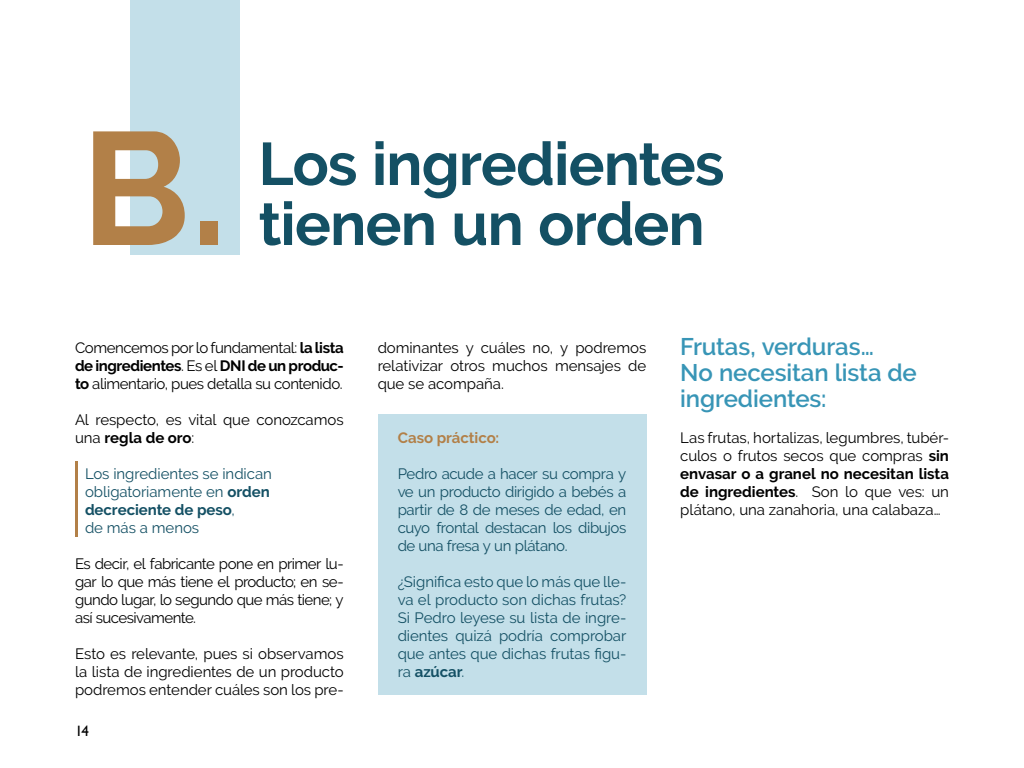
<style>
.page{position:relative;width:1024px;height:768px;background:#fff}
.page>*{position:absolute;margin:0;border:0;box-sizing:border-box;transform-origin:0 0}
.t1{font:700 160px "Raleway";color:#b28048}
.t2{font:700 60px/60px "Raleway";letter-spacing:-.015em;color:#145064}
.t3{font:600 24px/26px "Raleway";letter-spacing:-.005em;color:#3895b6}
.t4{font:15px/18px "Raleway";letter-spacing:-.01em;color:#000;text-align:justify}
.t5{font:15px/18px "Raleway";letter-spacing:-.005em;color:#145064;text-align:justify}
.t6{font:700 15px "Raleway";letter-spacing:-.005em;color:#b28048}
.t7{font:15px "Gill Sans";color:#000}
.s1{font-weight:700}
</style>
<div class="page">
<div style="left:130px;top:0;width:110px;height:255px;background:#c3dfe9"></div>
<div style="left:378px;top:414px;width:268px;height:281px;background:#c3dfe9"></div>
<hr style="left:75px;top:461px;width:3px;height:76px;background:#b28048">
<h1 class="t1" style="left:81px;top:97px;width:147px">B.</h1>
<h2 class="t2" style="left:258px;top:134px;width:468px">Los ingredientes tienen un orden</h2>
<p class="t4" style="left:75px;top:339px;width:270px">Comencemos por lo fundamental: <span class="s1">la lista de ingredientes</span>. Es el <span class="s1">DNI de un produc&shy;to</span> alimentario, pues detalla su contenido.</p>
<p class="t4" style="left:75px;top:411px;width:270px">Al respecto, es vital que conozcamos una <span class="s1">regla de oro</span>:</p>
<p class="t5" style="left:85px;top:465px;width:189px;text-align:left">Los ingredientes se indican obligatoriamente en <span class="s1">orden decreciente de peso</span>,<br>de más a menos</p>
<p class="t4" style="left:75px;top:555px;width:270px">Es decir, el fabricante pone en primer lu&shy;gar lo que más tiene el producto; en se&shy;gundo lugar, lo segundo que más tiene; y así sucesivamente.</p>
<p class="t4" style="left:75px;top:645px;width:270px">Esto es relevante, pues si observamos la lista de ingredientes de un producto podremos entender cuáles son los pre-</p>
<p class="t7" style="left:75px;top:722px;width:16px">14</p>
<p class="t4" style="left:378px;top:339px;width:270px">dominantes y cuáles no, y podremos relativizar otros muchos mensajes de que se acompaña.</p>
<p class="t6" style="left:398px;top:429px;width:103px">Caso práctico:</p>
<p class="t5" style="left:398px;top:465px;width:230px">Pedro acude a hacer su compra y ve un producto dirigido a bebés a partir de 8 de meses de edad, en cuyo frontal destacan los dibujos de una fresa y un plátano.</p>
<p class="t5" style="left:398px;top:573px;width:230px">¿Significa esto que lo más que lle&shy;va el producto son dichas frutas?<br>Si Pedro leyese su lista de ingre&shy;dientes quizá podría comprobar que antes que dichas frutas figu&shy;ra <span class="s1">azúcar</span>.</p>
<h3 class="t3" style="left:680px;top:333px;width:238px">Frutas, verduras…<br>No necesitan lista de ingredientes:</h3>
<p class="t4" style="left:680px;top:429px;width:270px">Las frutas, hortalizas, legumbres, tubér&shy;culos o frutos secos que compras <span class="s1">sin envasar o a granel no necesitan lista de ingredientes</span>. Son lo que ves: un plátano, una zanahoria, una calabaza…</p>
</div>
